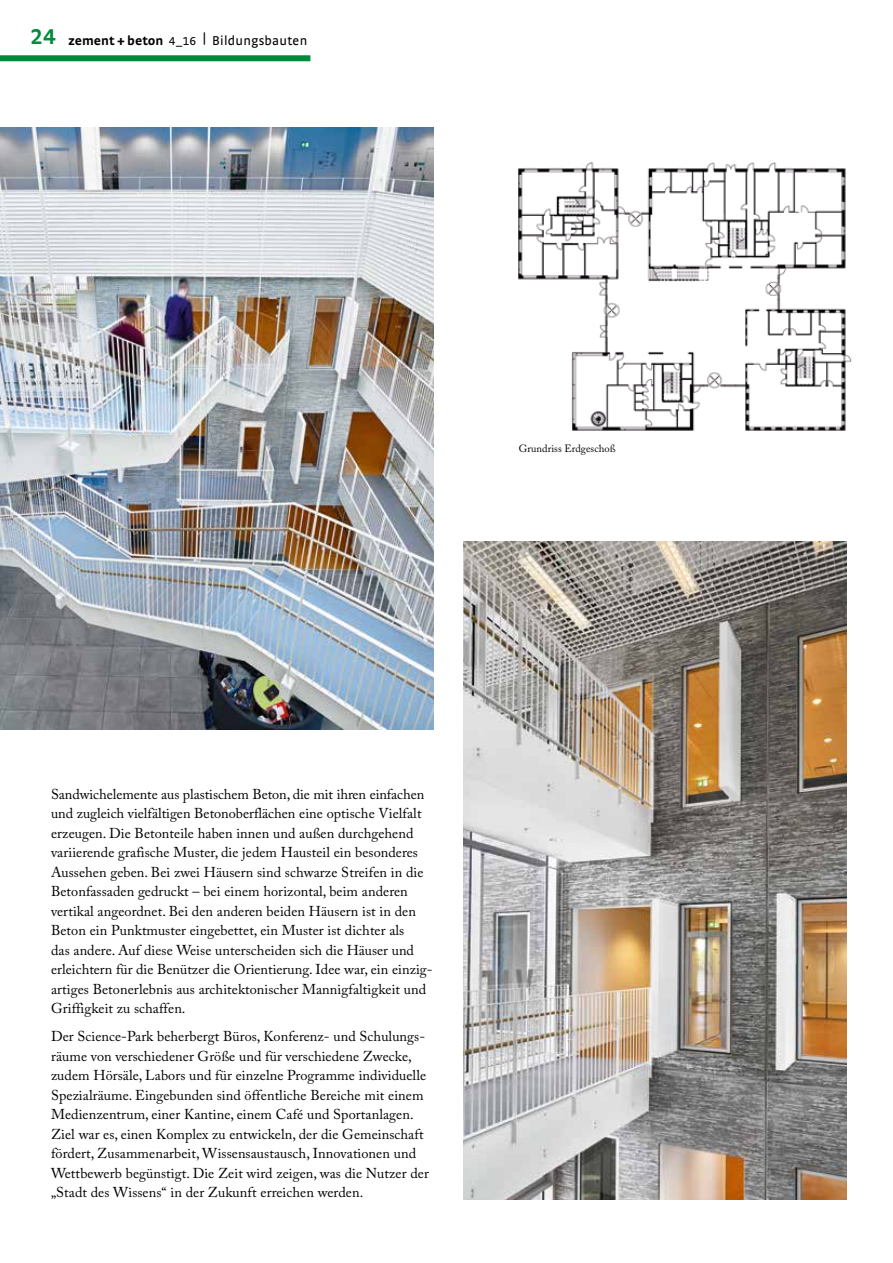
<style>
.page{position:relative;width:893px;height:1263px;background:#fff}
.page>*{position:absolute;margin:0;border:0;box-sizing:border-box;transform-origin:0 0}
.t1{font:700 22.5px "Strada TF";color:#008c3c}
.t2{font:14.25px/19.5px "Adobe Caslon Pro";letter-spacing:.005em;color:#000}
.t3{font:13.5px "Strada";letter-spacing:.02em;color:#000}
.t4{font:10.5px "Adobe Caslon Pro";letter-spacing:.005em;color:#000}
.s1{font-weight:700}
.s2{font-family:"Strada TF";font-size:12px}
</style>
<div class="page">
<div style="left:0;top:55px;width:310px;height:6px;background:#008c3c"></div>
<img style="left:463px;top:542px;width:383px;height:657px">
<img style="left:519px;top:162px;width:333px;height:269px">
<img style="left:0;top:128px;width:434px;height:601px">
<h1 class="t1" style="left:30px;top:23px;width:27px">24</h1>
<p class="t3" style="left:68px;top:33px;width:241px"><span class="s1">zement + beton</span> <span class="s2">4_16</span> | Bildungsbauten</p>
<p class="t4" style="left:519px;top:443px;width:98px">Grundriss Erdgeschoß</p>
<p class="t2" style="left:51px;top:784px;width:383px">Sandwichelemente aus plastischem Beton, die mit ihren einfachen und zugleich vielfältigen Betonoberflächen eine optische Vielfalt erzeugen. Die Betonteile haben innen und außen durchgehend variierende grafische Muster, die jedem Hausteil ein besonderes Aussehen geben. Bei zwei Häusern sind schwarze Streifen in die Betonfassaden gedruckt – bei einem horizontal, beim anderen vertikal angeordnet. Bei den anderen beiden Häusern ist in den Beton ein Punktmuster eingebettet, ein Muster ist dichter als<br>das andere. Auf diese Weise unterscheiden sich die Häuser und erleichtern für die Benützer die Orientierung. Idee war, ein einzig&shy;artiges Betonerlebnis aus architektonischer Mannigfaltigkeit und Griffigkeit zu schaffen.</p>
<p class="t2" style="left:51px;top:1026px;width:379px">Der Science-Park beherbergt Büros, Konferenz- und Schulungs&shy;räume von verschiedener Größe und für verschiedene Zwecke, zudem Hörsäle, Labors und für einzelne Programme individuelle Spezialräume. Eingebunden sind öffentliche Bereiche mit einem Medienzentrum, einer Kantine, einem Café und Sportanlagen.<br>Ziel war es, einen Komplex zu entwickeln, der die Gemeinschaft fördert, Zusammenarbeit, Wissensaustausch, Innovationen und Wettbewerb begünstigt. Die Zeit wird zeigen, was die Nutzer der „Stadt des Wissens“ in der Zukunft erreichen werden.</p>
</div>
